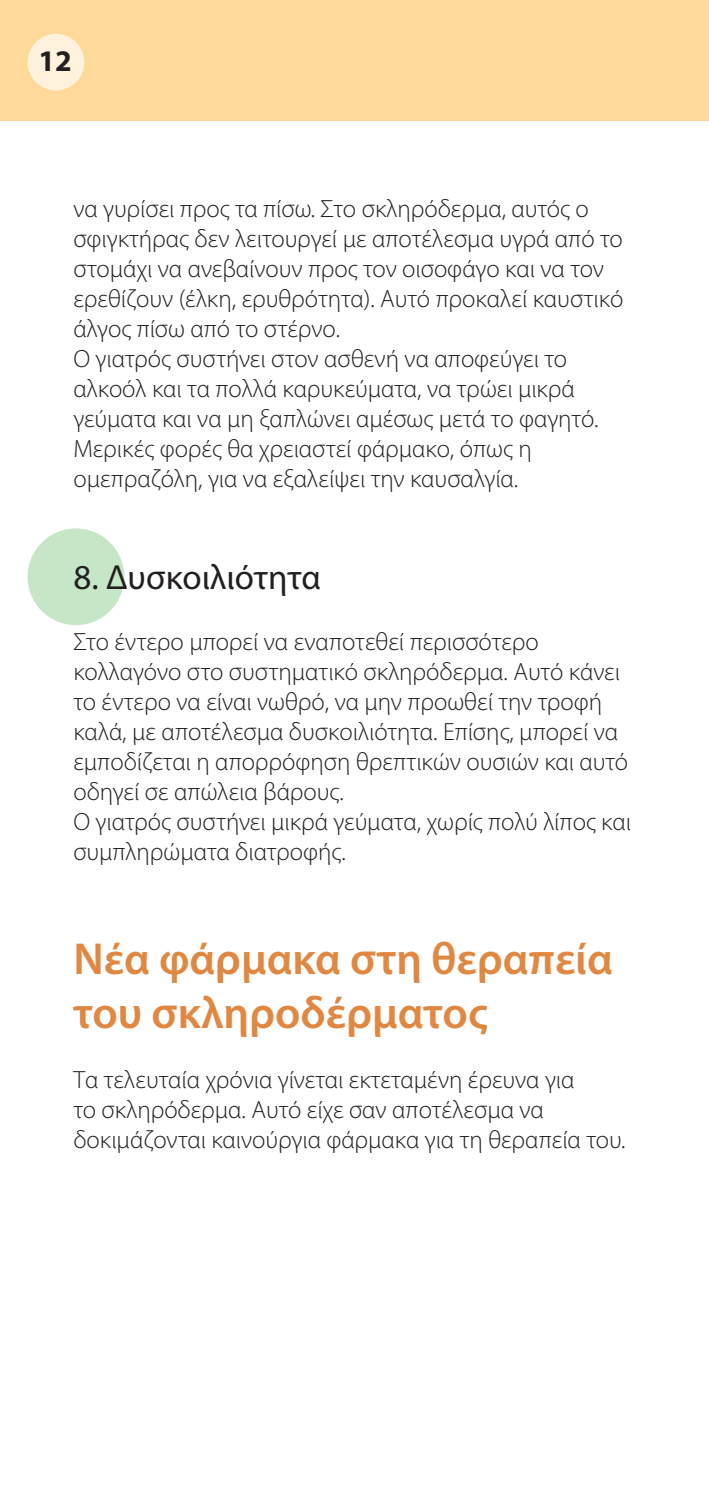
<style>
.page{position:relative;width:709px;height:1489px;background:#fff}
.page>*{position:absolute;margin:0;border:0;box-sizing:border-box;transform-origin:0 0}
.t1{font:600 45px/54px "Myriad Pro";color:#e08841}
.t2{font:35px "Myriad Pro";color:#231f20}
.t3{font:700 30px "Myriad Pro";color:#231f20}
.t4{font:300 25px/30px "Myriad Pro";color:#231f20}
</style>
<div class="page">
<div style="left:0;top:0;width:709px;height:121px;background:#ffd999"></div>
<div style="left:28px;top:34px;width:56px;height:56px;background:#fff2dc;border-radius:50%"></div>
<div style="left:28px;top:528px;width:96px;height:97px;background:#c6e6c8;border-radius:50%"></div>
<p class="t3" style="left:39px;top:42px;width:35px">12</p>
<p class="t4" style="left:73px;top:194px;width:551px">να γυρίσει προς τα πίσω. Στο σκληρόδερμα, αυτός ο σφιγκτήρας δεν λειτουργεί με αποτέλεσμα υγρά από το στομάχι να ανεβαίνουν προς τον οισοφάγο και να τον ερεθίζουν (έλκη, ερυθρότητα). Αυτό προκαλεί καυστικό άλγος πίσω από το στέρνο.<br>Ο γιατρός συστήνει στον ασθενή να αποφεύγει το αλκοόλ και τα πολλά καρυκεύματα, να τρώει μικρά γεύματα και να μη ξαπλώνει αμέσως μετά το φαγητό.<br>Μερικές φορές θα χρειαστεί φάρμακο, όπως η ομεπραζόλη, για να εξαλείψει την καυσαλγία.</p>
<h2 class="t2" style="left:73px;top:556px;width:249px">8. Δυσκοιλιότητα</h2>
<p class="t4" style="left:73px;top:626px;width:559px">Στο έντερο μπορεί να εναποτεθεί περισσότερο κολλαγόνο στο συστηματικό σκληρόδερμα. Αυτό κάνει το έντερο να είναι νωθρό, να μην προωθεί την τροφή καλά, με αποτέλεσμα δυσκοιλιότητα. Επίσης, μπορεί να εμποδίζεται η απορρόφηση θρεπτικών ουσιών και αυτό οδηγεί σε απώλεια βάρους.<br>Ο γιατρός συστήνει μικρά γεύματα, χωρίς πολύ λίπος και συμπληρώματα διατροφής.</p>
<h1 class="t1" style="left:73px;top:930px;width:540px">Νέα φάρμακα στη θεραπεία του σκληροδέρματος</h1>
<p class="t4" style="left:73px;top:1064px;width:553px">Τα τελευταία χρόνια γίνεται εκτεταμένη έρευνα για<br>το σκληρόδερμα. Αυτό είχε σαν αποτέλεσμα να δοκιμάζονται καινούργια φάρμακα για τη θεραπεία του.</p>
</div>
